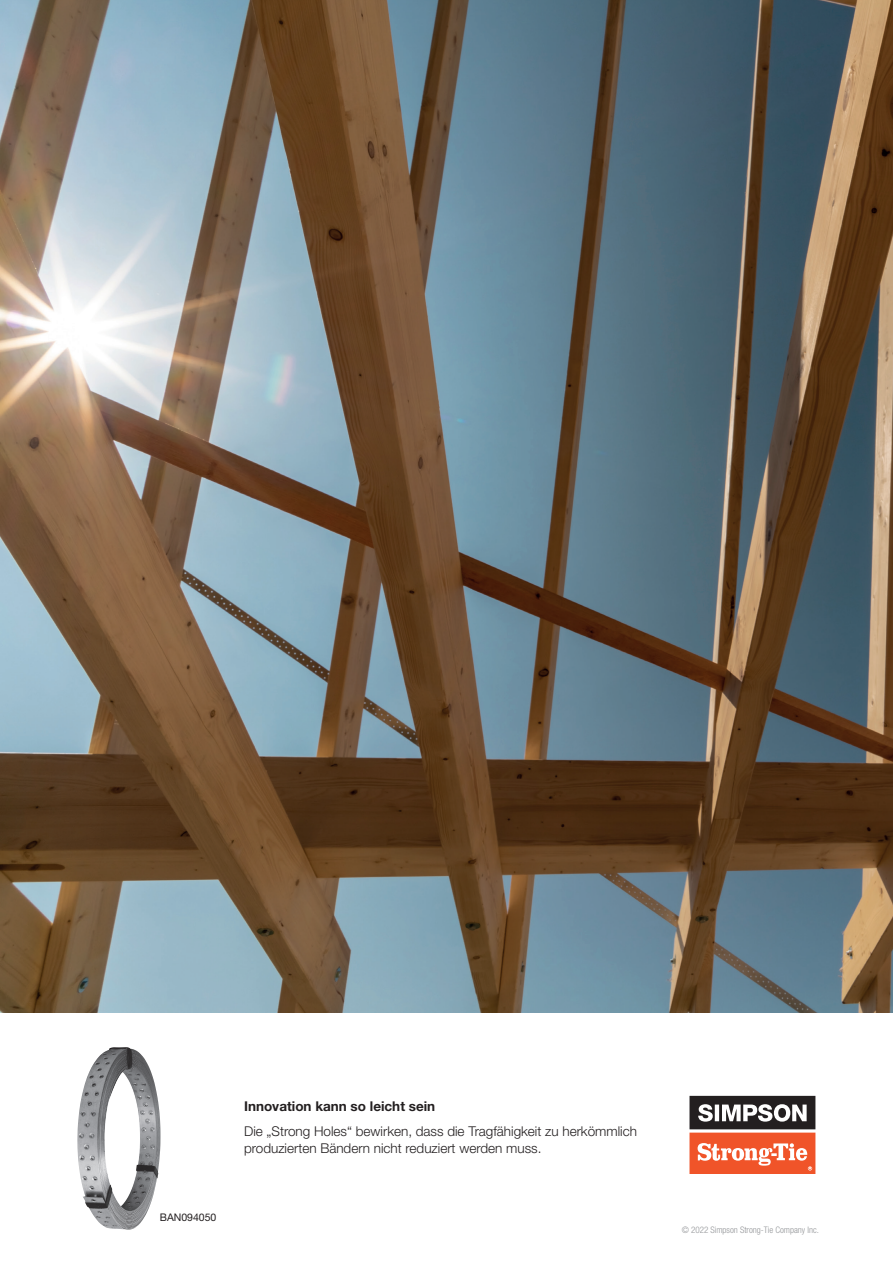
<style>
.page{position:relative;width:893px;height:1263px;background:#fff}
.page>*{position:absolute;margin:0;border:0;box-sizing:border-box;transform-origin:0 0}
.t1{font:300 13.5px/16.5px "Helvetica Neue LT Std";color:#231f20}
.t2{font:700 13.5px "Helvetica Neue LT Std";color:#231f20}
.t3{font:10.5px "Helvetica Neue LT Std";color:#231f20}
.t4{font:300 condensed 9px "Helvetica Neue LT Std";color:#939598}
</style>
<div class="page">
<svg style="left:689px;top:1096px;width:126px;height:78px"></svg>
<img style="left:77px;top:1047px;width:84px;height:182px">
<img style="left:0;top:0;width:893px;height:1012px">
<p class="t3" style="left:160px;top:1211px;width:58px">BAN094050</p>
<p class="t2" style="left:244px;top:1097px;width:193px">Innovation kann so leicht sein</p>
<p class="t1" style="left:244px;top:1123px;width:394px">Die „Strong Holes“ bewirken, dass die Tragfähigkeit zu herkömmlich produzierten Bändern nicht reduziert werden muss.</p>
<p class="t4" style="left:682px;top:1225px;width:139px">© 2022 Simpson Strong-Tie Company Inc.</p>
</div>
